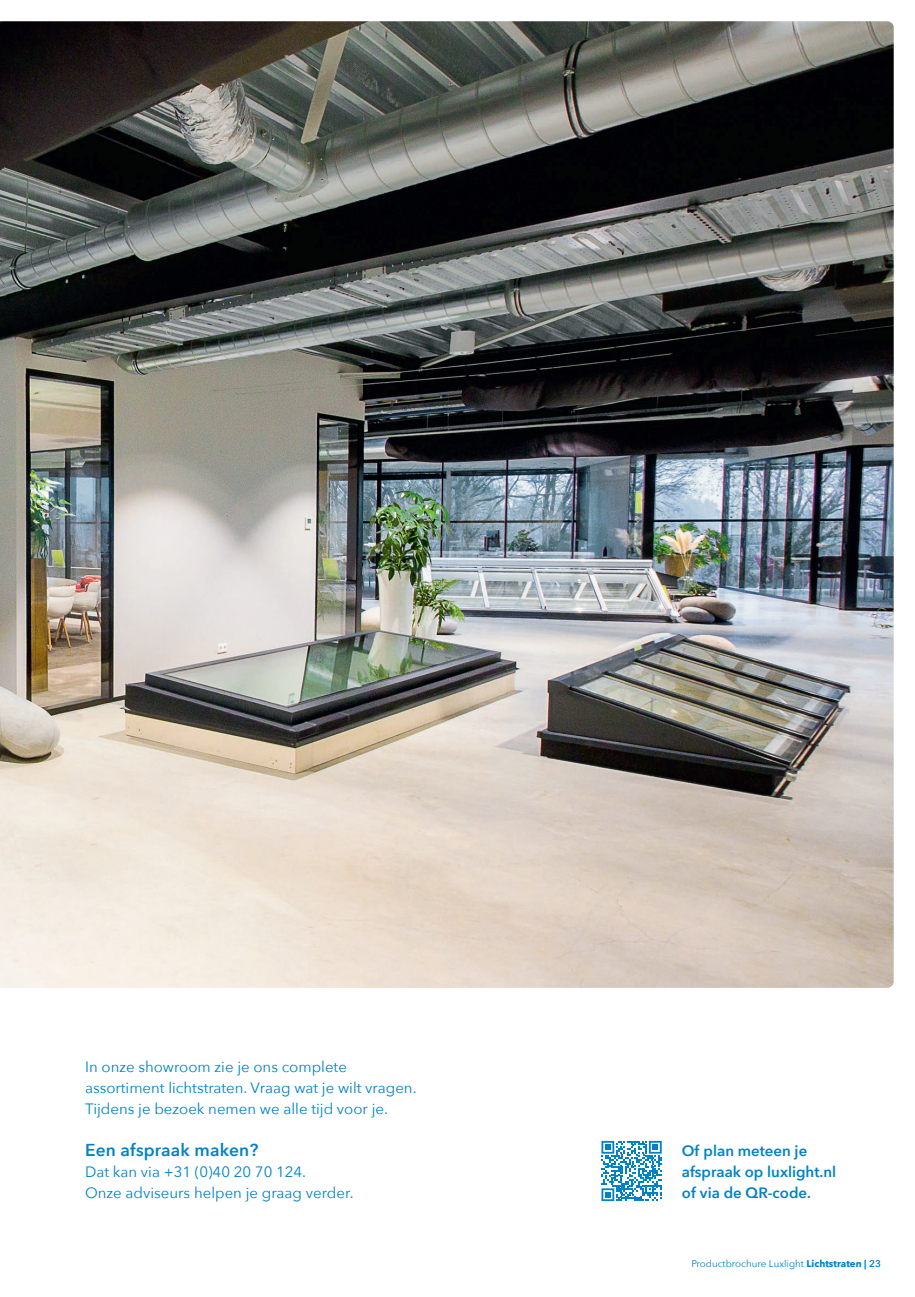
<style>
.page{position:relative;width:915px;height:1297px;background:#fff}
.page>*{position:absolute;margin:0;border:0;box-sizing:border-box;transform-origin:0 0}
.t1{font:600 17.25px "Avenir Next";letter-spacing:.01em;color:#0083c6}
.t2{font:15px/21px "Avenir Next";color:#0083c6}
.t3{font:600 15px/21px "Avenir Next";color:#0083c6}
.t4{font:9.75px "Avenir Next";color:#0083c6}
.s1{font-weight:700}
.s2{font-weight:600}
</style>
<div class="page">
<img style="left:0;top:21px;width:893px;height:967px">
<svg style="left:601px;top:1141px;width:60px;height:60px"></svg>
<p class="t2" style="left:85px;top:1055px;width:333px">In onze showroom zie je ons complete assortiment lichtstraten. Vraag wat je wilt vragen.<br>Tijdens je bezoek nemen we alle tijd voor je.</p>
<p class="t1" style="left:85px;top:1135px;width:175px">Een afspraak maken?</p>
<p class="t2" style="left:85px;top:1160px;width:270px">Dat kan via +31 (0)40 20 70 124.<br>Onze adviseurs helpen je graag verder.</p>
<p class="t3" style="left:681px;top:1140px;width:156px">Of plan meteen je afspraak op luxlight.nl of via de QR-code.</p>
<p class="t4" style="left:691px;top:1259px;width:191px">Productbrochure Luxlight <span class="s1">Lichtstraten |</span> <span class="s2">23</span></p>
</div>
